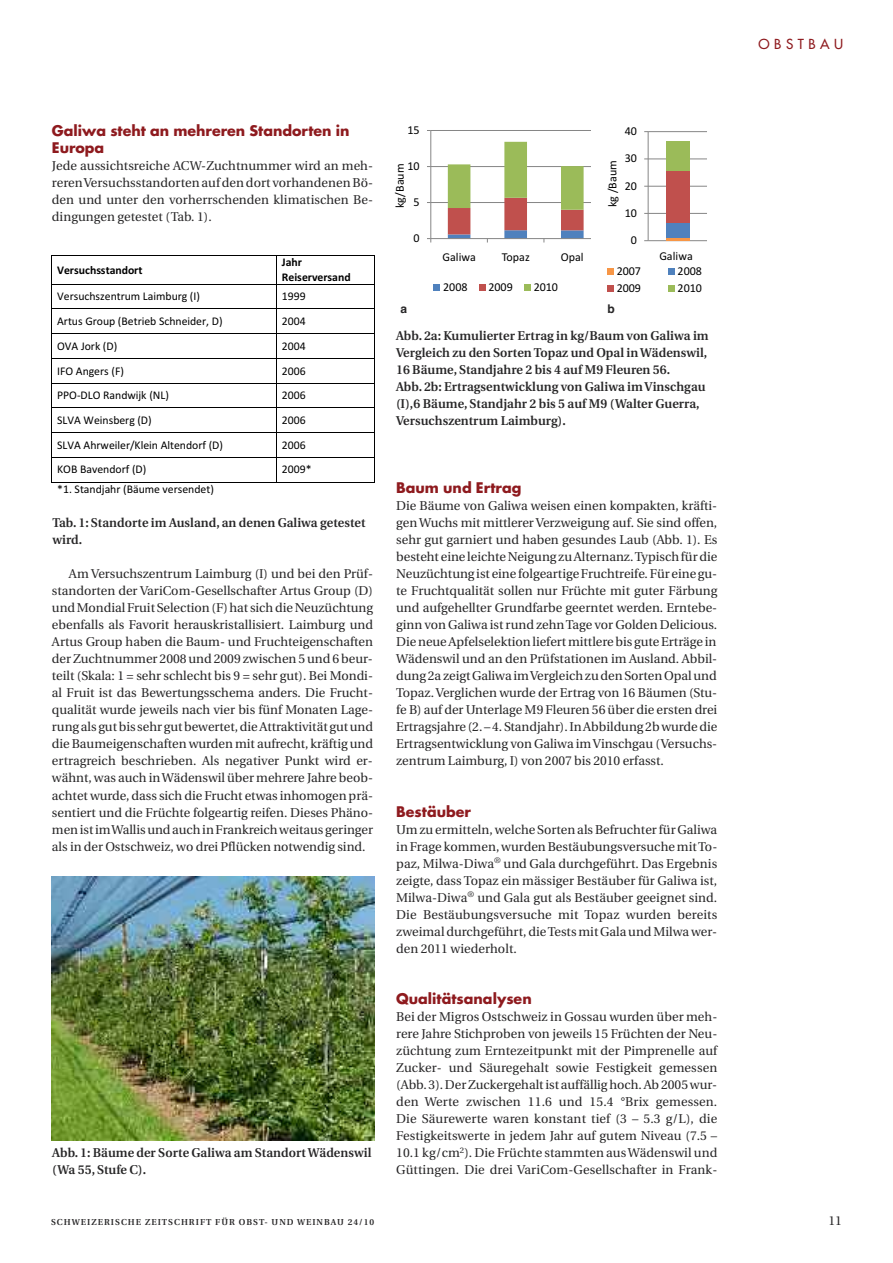
<style>
.page{position:relative;width:893px;height:1263px;background:#fff}
.page>*{position:absolute;margin:0;border:0;box-sizing:border-box;transform-origin:0 0}
.t1{font:700 14.25px/17px "Futura";color:#8e1a1e}
.t2{font:13.5px "Futura";letter-spacing:.335em;color:#8e1a1e}
.t3{font:12.75px/17px "Utopia";letter-spacing:.005em;color:#272627;text-align:justify}
.t4{font:600 12.75px/17px "Utopia";letter-spacing:.005em;color:#272627}
.t5{font:12px "Calibri+T42+VGBTIK";color:#000}
.t6{font:700 12px "Helvetica";color:#272627}
.t7{font:11.7px "Calibri+T42+QTFESZ";color:#000}
.t8{font:11.7px/14.2px "Calibri Bold+T42+UKUYWK";letter-spacing:-.005em;color:#000}
.t9{font:600 8.7px "Utopia";letter-spacing:.115em;color:#272627}
</style>
<div class="page">
<hr style="left:52px;top:255px;width:224px;height:1px;background:#000">
<hr style="left:276px;top:255px;width:98px;height:1px;background:#000">
<hr style="left:52px;top:284px;width:224px;height:1px;background:#000">
<hr style="left:276px;top:284px;width:98px;height:1px;background:#000">
<hr style="left:52px;top:309px;width:224px;height:1px;background:#000">
<hr style="left:276px;top:309px;width:98px;height:1px;background:#000">
<hr style="left:52px;top:333px;width:224px;height:1px;background:#000">
<hr style="left:276px;top:333px;width:98px;height:1px;background:#000">
<hr style="left:52px;top:358px;width:224px;height:1px;background:#000">
<hr style="left:276px;top:358px;width:98px;height:1px;background:#000">
<hr style="left:52px;top:383px;width:224px;height:1px;background:#000">
<hr style="left:276px;top:383px;width:98px;height:1px;background:#000">
<hr style="left:52px;top:408px;width:224px;height:1px;background:#000">
<hr style="left:276px;top:408px;width:98px;height:1px;background:#000">
<hr style="left:52px;top:432px;width:224px;height:1px;background:#000">
<hr style="left:276px;top:432px;width:98px;height:1px;background:#000">
<hr style="left:52px;top:457px;width:224px;height:1px;background:#000">
<hr style="left:276px;top:457px;width:98px;height:1px;background:#000">
<svg style="left:51px;top:255px;width:1px;height:228px"></svg>
<hr style="left:52px;top:482px;width:224px;height:1px;background:#000">
<svg style="left:276px;top:256px;width:1px;height:226px"></svg>
<hr style="left:276px;top:482px;width:98px;height:1px;background:#000">
<svg style="left:374px;top:255px;width:1px;height:228px"></svg>
<img style="left:51px;top:876px;width:324px;height:264px">
<hr style="left:431px;top:202px;width:169px;height:1px;background:#868686">
<hr style="left:431px;top:166px;width:169px;height:1px;background:#868686">
<hr style="left:431px;top:130px;width:169px;height:1px;background:#868686">
<hr style="left:431px;top:130px;width:1px;height:109px;background:#868686">
<hr style="left:431px;top:238px;width:169px;height:1px;background:#868686">
<svg style="left:427px;top:238px;width:5px;height:4px"></svg>
<svg style="left:448px;top:142px;width:136px;height:100px"></svg>
<div style="left:433px;top:284px;width:7px;height:7px;background:#4f81bd"></div>
<div style="left:479px;top:284px;width:6px;height:7px;background:#c0504d"></div>
<div style="left:524px;top:284px;width:7px;height:7px;background:#9bbb59"></div>
<div style="left:591px;top:124px;width:128px;height:176px;background:#fff"></div>
<hr style="left:648px;top:240px;width:59px;height:1px;background:#868686">
<hr style="left:648px;top:213px;width:59px;height:1px;background:#868686">
<hr style="left:648px;top:186px;width:59px;height:1px;background:#868686">
<hr style="left:648px;top:159px;width:59px;height:1px;background:#868686">
<hr style="left:648px;top:131px;width:59px;height:1px;background:#868686">
<hr style="left:666px;top:238px;width:23px;height:3px;background:#f79646">
<div style="left:666px;top:223px;width:23px;height:15px;background:#4f81bd"></div>
<div style="left:666px;top:171px;width:23px;height:52px;background:#c0504d"></div>
<div style="left:666px;top:142px;width:23px;height:29px;background:#9bbb59"></div>
<hr style="left:648px;top:132px;width:1px;height:109px;background:#868686">
<div style="left:607px;top:268px;width:7px;height:7px;background:#f79646"></div>
<div style="left:668px;top:268px;width:6px;height:7px;background:#4f81bd"></div>
<div style="left:607px;top:285px;width:7px;height:7px;background:#c0504d"></div>
<div style="left:668px;top:285px;width:6px;height:7px;background:#9bbb59"></div>
<p class="t1" style="left:52px;top:124px;width:299px">Galiwa steht an mehreren Standorten in<br>Europa</p>
<p class="t3" style="left:52px;top:158px;width:323px">Jede aussichtsreiche ACW-Zuchtnummer wird an meh&shy;rerenVersuchsstandortenaufdendort vorhandenenBö&shy;den und unter den vorherrschenden klimatischen Be&shy;dingungen getestet (Tab. 1).</p>
<p class="t8" style="left:57px;top:262px;width:87px">Versuchsstandort</p>
<p class="t8" style="left:282px;top:255px;width:70px">Jahr<br>Reiserversand</p>
<p class="t7" style="left:57px;top:289px;width:144px">Versuchszentrum Laimburg (I)</p>
<p class="t7" style="left:282px;top:289px;width:25px">1999</p>
<p class="t7" style="left:57px;top:314px;width:167px">Artus Group (Betrieb Schneider, D)</p>
<p class="t7" style="left:282px;top:314px;width:25px">2004</p>
<p class="t7" style="left:57px;top:339px;width:62px">OVA Jork (D)</p>
<p class="t7" style="left:282px;top:339px;width:25px">2004</p>
<p class="t7" style="left:57px;top:363px;width:68px">IFO Angers (F)</p>
<p class="t7" style="left:282px;top:363px;width:25px">2006</p>
<p class="t7" style="left:57px;top:388px;width:113px">PPO-DLO Randwijk (NL)</p>
<p class="t7" style="left:282px;top:388px;width:25px">2006</p>
<p class="t7" style="left:57px;top:413px;width:96px">SLVA Weinsberg (D)</p>
<p class="t7" style="left:282px;top:413px;width:25px">2006</p>
<p class="t7" style="left:57px;top:438px;width:167px">SLVA Ahrweiler/Klein Altendorf (D)</p>
<p class="t7" style="left:282px;top:438px;width:25px">2006</p>
<p class="t7" style="left:57px;top:462px;width:91px">KOB Bavendorf (D)</p>
<p class="t7" style="left:282px;top:462px;width:31px">2009*</p>
<p class="t7" style="left:57px;top:482px;width:158px">*1. Standjahr (Bäume versendet)</p>
<p class="t4" style="left:52px;top:516px;width:315px">Tab. 1: Standorte im Ausland, an denen Galiwa getestet wird.</p>
<p class="t3" style="left:52px;top:567px;width:323px;text-indent:17px">Am Versuchszentrum Laimburg (I) und bei den Prüf&shy;standorten der VariCom-Gesellschafter Artus Group (D) undMondialFruitSelection(F)hat sichdieNeuzüchtung ebenfalls als Favorit herauskristallisiert. Laimburg und Artus Group haben die Baum- und Fruchteigenschaften der Zuchtnummer 2008 und 2009 zwischen 5 und 6 beur&shy;teilt (Skala: 1 = sehr schlecht bis 9 = sehr gut). Bei Mondi&shy;al Fruit ist das Bewertungsschema anders. Die Frucht&shy;qualität wurde jeweils nach vier bis fünf Monaten Lage&shy;rung als gutbis sehr gutbewertet,dieAttraktivität gutund die Baumeigenschaften wurden mit aufrecht, kräftig und ertragreich beschrieben. Als negativer Punkt wird er&shy;wähnt, was auch inWädenswil über mehrere Jahre beob&shy;achtet wurde, dass sich die Frucht etwas inhomogen prä&shy;sentiert und die Früchte folgeartig reifen. Dieses Phäno&shy;menistimWallisundauchinFrankreichweitaus geringer als in der Ostschweiz, wo drei Pflücken notwendig sind.</p>
<p class="t4" style="left:52px;top:1145px;width:321px">Abb. 1: Bäume der Sorte Galiwa am StandortWädenswil (Wa 55, Stufe C).</p>
<p class="t5" style="left:407px;top:123px;width:14px">15</p>
<p class="t5" style="left:625px;top:124px;width:14px">40</p>
<p class="t5" style="left:407px;top:159px;width:14px">10</p>
<p class="t5" style="left:392px;top:208px;width:46px;rotate:-90deg">kg/Baum</p>
<p class="t5" style="left:413px;top:195px;width:8px">5</p>
<p class="t5" style="left:625px;top:151px;width:14px">30</p>
<p class="t5" style="left:605px;top:207px;width:48px;rotate:-90deg">kg /Baum</p>
<p class="t5" style="left:625px;top:178px;width:14px">20</p>
<p class="t5" style="left:625px;top:205px;width:14px">10</p>
<p class="t5" style="left:413px;top:231px;width:8px">0</p>
<p class="t5" style="left:631px;top:233px;width:8px">0</p>
<p class="t5" style="left:442px;top:250px;width:35px">Galiwa</p>
<p class="t5" style="left:502px;top:250px;width:30px">Topaz</p>
<p class="t5" style="left:561px;top:250px;width:24px">Opal</p>
<p class="t5" style="left:659px;top:249px;width:35px">Galiwa</p>
<p class="t5" style="left:443px;top:279px;width:26px">2008</p>
<p class="t5" style="left:488px;top:279px;width:26px">2009</p>
<p class="t5" style="left:534px;top:279px;width:26px">2010</p>
<p class="t5" style="left:617px;top:264px;width:26px">2007</p>
<p class="t5" style="left:678px;top:264px;width:26px">2008</p>
<p class="t5" style="left:617px;top:280px;width:26px">2009</p>
<p class="t5" style="left:678px;top:280px;width:26px">2010</p>
<p class="t6" style="left:401px;top:302px;width:8px">a</p>
<p class="t6" style="left:607px;top:302px;width:9px">b</p>
<p class="t4" style="left:396px;top:328px;width:314px">Abb. 2a: Kumulierter Ertrag in kg/Baum von Galiwa im Vergleich zu den Sorten Topaz und Opal inWädenswil, 16 Bäume, Standjahre 2 bis 4 auf M9 Fleuren 56.<br>Abb. 2b: Ertragsentwicklung von Galiwa imVinschgau (I),6 Bäume, Standjahr 2 bis 5 auf M9 (Walter Guerra, Versuchszentrum Laimburg).</p>
<p class="t1" style="left:396px;top:481px;width:127px">Baum und Ertrag</p>
<p class="t3" style="left:396px;top:499px;width:323px">Die Bäume von Galiwa weisen einen kompakten, kräfti&shy;genWuchs mit mittlererVerzweigung auf. Sie sind offen, sehr gut garniert und haben gesundes Laub (Abb. 1). Es besteht eine leichteNeigung zuAlternanz.Typischfürdie Neuzüchtung ist eine folgeartigeFruchtreife.Für eine gu&shy;te Fruchtqualität sollen nur Früchte mit guter Färbung und aufgehellter Grundfarbe geerntet werden. Erntebe&shy;ginn von Galiwa ist rund zehnTage vor Golden Delicious.<br>DieneueApfelselektionliefertmittlerebis guteErträge in Wädenswil und an den Prüfstationen im Ausland. Abbil&shy;dung 2a zeigtGaliwa imVergleichzudenSortenOpalund Topaz.Verglichen wurde der Ertrag von 16 Bäumen (Stu&shy;fe B) auf der Unterlage M9 Fleuren 56 über die ersten drei Ertragsjahre (2. – 4.Standjahr).InAbbildung 2bwurdedie Ertragsentwicklung von Galiwa imVinschgau (Versuchs&shy;zentrum Laimburg, I) von 2007 bis 2010 erfasst.</p>
<p class="t1" style="left:396px;top:804px;width:76px">Bestäuber</p>
<p class="t3" style="left:396px;top:822px;width:323px">Umzuermitteln,welche SortenalsBefruchterfürGaliwa inFrage kommen,wurdenBestäubungsversuchemitTo&shy;paz, Milwa-Diwa<sup>®</sup> und Gala durchgeführt. Das Ergebnis zeigte, dass Topaz ein mässiger Bestäuber für Galiwa ist, Milwa-Diwa<sup>®</sup> und Gala gut als Bestäuber geeignet sind.<br>Die Bestäubungsversuche mit Topaz wurden bereits zweimaldurchgeführt,dieTestsmitGalaundMilwawer&shy;den 2011 wiederholt.</p>
<p class="t1" style="left:396px;top:991px;width:137px">Qualitätsanalysen</p>
<p class="t3" style="left:396px;top:1009px;width:323px">Bei der Migros Ostschweiz in Gossau wurden über meh&shy;rere Jahre Stichproben von jeweils 15 Früchten der Neu&shy;züchtung zum Erntezeitpunkt mit der Pimprenelle auf Zucker- und Säuregehalt sowie Festigkeit gemessen (Abb. 3).DerZuckergehaltist auffällighoch.Ab2005wur&shy;den Werte zwischen 11.6 und 15.4 °Brix gemessen.<br>Die Säurewerte waren konstant tief (3 – 5.3 g/L), die Festigkeitswerte in jedem Jahr auf gutem Niveau (7.5 – 10.1 kg/cm<sup>2</sup>). Die Früchte stammten ausWädenswil und Güttingen. Die drei VariCom-Gesellschafter in Frank-</p>
<p class="t2" style="left:759px;top:37px;width:86px">OBSTBAU</p>
<p class="t9" style="left:51px;top:1218px;width:325px">SCHWEIZERISCHE ZEITSCHRIFT FÜR OBST- UND WEINBAU 24/10</p>
<p class="t3" style="left:828px;top:1213px;width:15px">11</p>
</div>
